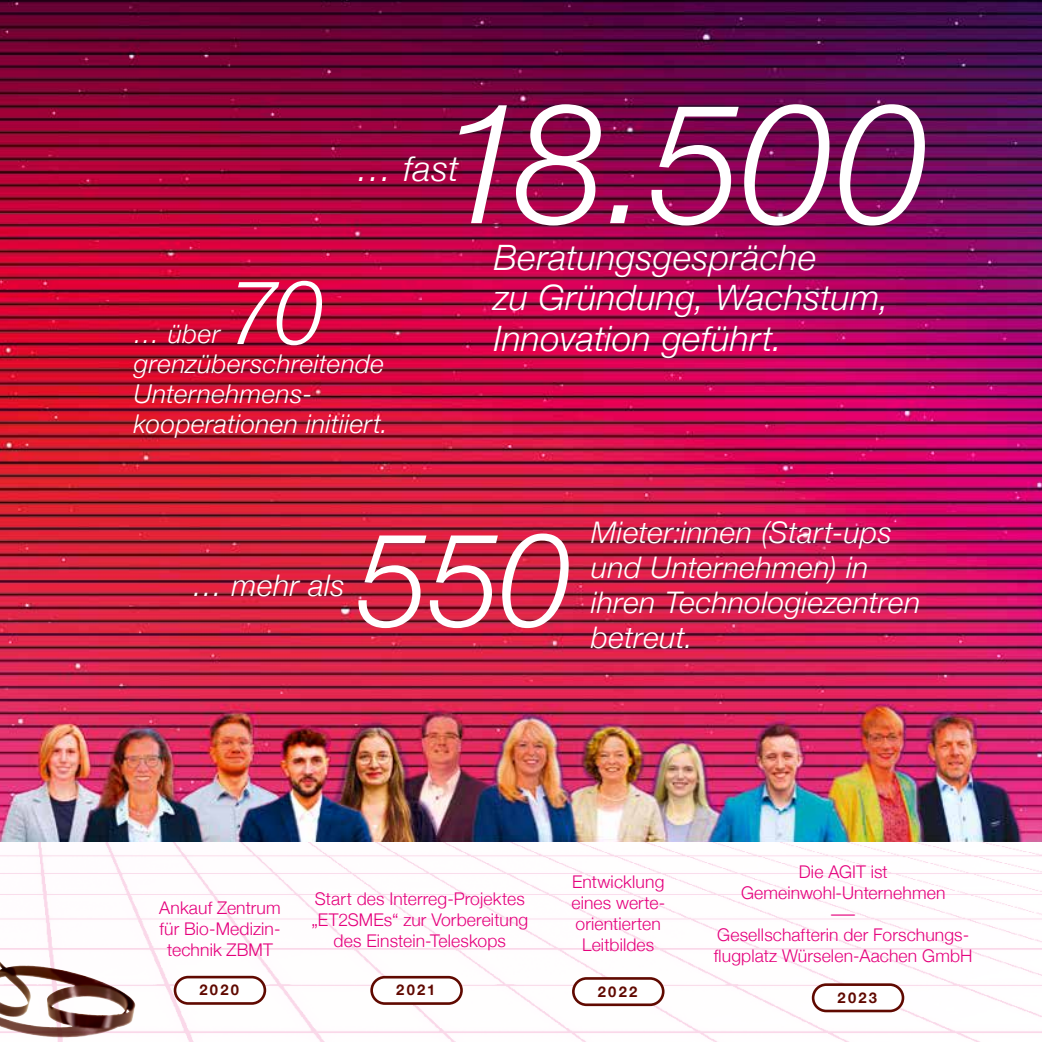
<style>
.page{position:relative;width:1042px;height:1042px;background:#fff}
.page>*{position:absolute;margin:0;border:0;box-sizing:border-box;transform-origin:0 0}
.t1{font:italic 300 168.35px "Helvetica Neue";color:#fff}
.t2{font:italic 300 131.25px "Helvetica Neue";color:#fff}
.t3{font:italic 300 89.6px "Helvetica Neue";color:#fff}
.t4{font:italic 300 35px/40.2px "Helvetica Neue";letter-spacing:.015em;color:#fff}
.t5{font:italic 300 29.75px/35px "Helvetica Neue";letter-spacing:.015em;color:#fff}
.t6{font:italic 300 25.9px/29.8px "Helvetica Neue";letter-spacing:.02em;color:#fff}
.t7{font:300 17.5px/21px "Helvetica Neue";letter-spacing:.01em;color:#e5007c;text-align:center}
.t8{font:700 14.7px "Helvetica Neue";letter-spacing:.155em;color:#600900}
</style>
<div class="page">
<img style="left:0;top:841px;width:1042px;height:201px">
<img style="left:0;top:0;width:1042px;height:841px">
<div style="left:813px;top:984px;width:90px;height:27px;background:#fff;border-radius:13px"></div>
<div style="left:812px;top:983px;width:92px;height:29px;border:3px solid #600900;border-radius:13px"></div>
<img style="left:0;top:962px;width:16px;height:24px">
<div style="left:175px;top:977px;width:90px;height:26px;background:#fff;border-radius:13px"></div>
<div style="left:174px;top:976px;width:92px;height:29px;border:3px solid #600900;border-radius:13px"></div>
<div style="left:372px;top:977px;width:89px;height:26px;background:#fff;border-radius:13px"></div>
<div style="left:370px;top:976px;width:93px;height:29px;border:3px solid #600900;border-radius:13px"></div>
<div style="left:573px;top:978px;width:90px;height:27px;background:#fff;border-radius:13px"></div>
<div style="left:572px;top:977px;width:92px;height:29px;border:3px solid #600900;border-radius:13px"></div>
<h1 class="t1" style="left:437px;top:30px;width:494px">18.500</h1>
<h3 class="t4" style="left:494px;top:235px;width:397px">Beratungsgespräche<br>zu Gründung, Wachstum,<br>Innovation geführt.</h3>
<h3 class="t4" style="left:357px;top:147px;width:103px">… fast</h3>
<h3 class="t3" style="left:228px;top:241px;width:98px">70</h3>
<h3 class="t6" style="left:134px;top:347px;width:256px">grenzüberschreitende<br>Unternehmens&shy;kooperationen initiiert.</h3>
<h3 class="t6" style="left:134px;top:318px;width:88px">… über</h3>
<h3 class="t5" style="left:193px;top:566px;width:154px">… mehr als</h3>
<h2 class="t2" style="left:356px;top:475px;width:217px">550</h2>
<h3 class="t5" style="left:591px;top:513px;width:331px">Mieter:innen (Start-ups und Unternehmen) in ihren Technologiezentren betreut.</h3>
<p class="t7" style="left:571px;top:870px;width:95px">Entwicklung eines werte&shy;orientierten<br>Leitbildes</p>
<p class="t7" style="left:714px;top:860px;width:260px">Die AGIT ist<br>Gemeinwohl-Unternehmen<br>―<br>Gesellschafterin der Forschungs&shy;flugplatz Würselen-Aachen GmbH</p>
<p class="t8" style="left:837px;top:986px;width:41px">2023</p>
<p class="t7" style="left:159px;top:895px;width:123px">Ankauf Zentrum für Bio-Medizin&shy;technik ZBMT</p>
<p class="t7" style="left:311px;top:887px;width:218px">Start des Interreg-Projektes „ET2SMEs“ zur Vorbereitung des Einstein-Teleskops</p>
<p class="t8" style="left:199px;top:978px;width:41px">2020</p>
<p class="t8" style="left:396px;top:978px;width:41px">2021</p>
<p class="t8" style="left:598px;top:980px;width:41px">2022</p>
</div>
